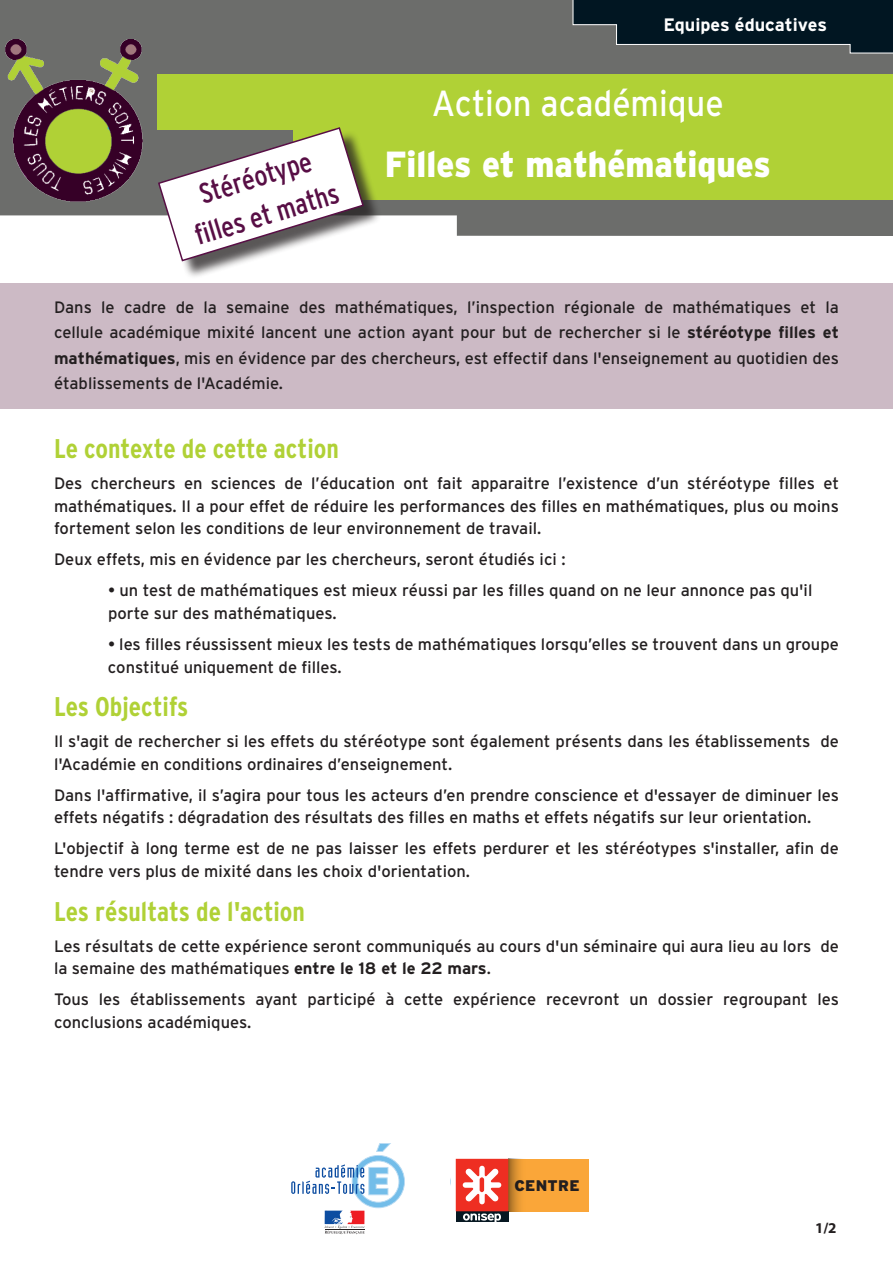
<style>
.page{position:relative;width:893px;height:1263px;background:#fff}
.page>*{position:absolute;margin:0;border:0;box-sizing:border-box;transform-origin:0 0}
.t1{font:900 36.3px "Interstate";color:#fff;scale:.91 1}
.t2{font:36.3px "Interstate";color:#fff;scale:.91 1}
.t3{font:condensed 28.5px/38.4px "Interstate";color:#580e45;text-align:center}
.t4{font:700 condensed 27px "Interstate";color:#b0d136}
.t5{font:700 18px "Interstate";color:#fff}
.t6{font:16.5px/22.5px "Interstate";color:#231f20}
.t7{font:900 15.45px "Interstate";letter-spacing:.015em;color:#231f20}
.t8{font:700 15px "Myriad Pro";color:#231f20}
.s1{font-weight:700}
</style>
<div class="page">
<svg style="left:0;top:0;width:893px;height:236px;background:#767775"></svg>
<div style="left:157px;top:74px;width:736px;height:56px;background:#b0d136"></div>
<div style="left:293px;top:123px;width:600px;height:77px;background:#b0d136"></div>
<div style="left:0;top:284px;width:893px;height:125px;background:#ccbac5"></div>
<img style="left:4px;top:39px;width:149px;height:176px">
<svg style="left:572px;top:0;width:321px;height:54px;background:#1b2c35"></svg>
<div style="left:161px;top:130px;width:221px;height:149px;background:#231f20;opacity:.75"></div>
<svg style="left:157px;top:127px;width:208px;height:135px"></svg>
<svg style="left:291px;top:1181px;width:4px;height:13px"></svg>
<svg style="left:293px;top:1143px;width:112px;height:91px"></svg>
<div style="left:508px;top:1159px;width:80px;height:52px;background:#faa639"></div>
<svg style="left:508px;top:1159px;width:13px;height:52px"></svg>
<svg style="left:456px;top:1159px;width:52px;height:63px"></svg>
<h2 class="t3" style="left:179px;top:180px;width:151px;rotate:-17deg">Stéréotype filles et maths</h2>
<p class="t5" style="left:663px;top:13px;width:165px">Equipes éducatives</p>
<h1 class="t2" style="left:432px;top:81px;width:322px">Action académique</h1>
<h1 class="t1" style="left:385px;top:142px;width:426px">Filles et mathématiques</h1>
<p class="t6" style="left:54px;top:294px;width:786px;line-height:25.5px;text-align:justify">Dans le cadre de la semaine des mathématiques, l’inspection régionale de mathématiques et la cellule académique mixité lancent une action ayant pour but de rechercher si le <span class="s1">stéréotype filles et mathématiques</span>, mis en évidence par des chercheurs, est effectif dans l'enseignement au quotidien des établissements de l'Académie.</p>
<h3 class="t4" style="left:54px;top:432px;width:286px">Le contexte de cette action</h3>
<p class="t6" style="left:54px;top:472px;width:786px;text-align:justify">Des chercheurs en sciences de l’éducation ont fait apparaitre l’existence d’un stéréotype filles et mathématiques. Il a pour effet de réduire les performances des filles en mathématiques, plus ou moins fortement selon les conditions de leur environnement de travail.</p>
<p class="t6" style="left:54px;top:548px;width:513px">Deux effets, mis en évidence par les chercheurs, seront étudiés ici :</p>
<p class="t6" style="left:108px;top:579px;width:706px">• un test de mathématiques est mieux réussi par les filles quand on ne leur annonce pas qu'il porte sur des mathématiques.</p>
<p class="t6" style="left:108px;top:633px;width:732px">• les filles réussissent mieux les tests de mathématiques lorsqu’elles se trouvent dans un groupe constitué uniquement de filles.</p>
<h3 class="t4" style="left:54px;top:690px;width:136px">Les Objectifs</h3>
<p class="t6" style="left:54px;top:730px;width:786px">Il s'agit de rechercher si les effets du stéréotype sont également présents dans les établissements de l'Académie en conditions ordinaires d’enseignement.</p>
<p class="t6" style="left:54px;top:783px;width:786px">Dans l'affirmative, il s’agira pour tous les acteurs d’en prendre conscience et d'essayer de diminuer les effets négatifs : dégradation des résultats des filles en maths et effets négatifs sur leur orientation.</p>
<p class="t6" style="left:54px;top:837px;width:786px">L'objectif à long terme est de ne pas laisser les effets perdurer et les stéréotypes s'installer, afin de tendre vers plus de mixité dans les choix d'orientation.</p>
<h3 class="t4" style="left:54px;top:895px;width:253px">Les résultats de l'action</h3>
<p class="t6" style="left:54px;top:934px;width:787px">Les résultats de cette expérience seront communiqués au cours d'un séminaire qui aura lieu au lors de la semaine des mathématiques <span class="s1">entre le 18 et le 22 mars</span>.</p>
<p class="t6" style="left:54px;top:988px;width:786px">Tous les établissements ayant participé à cette expérience recevront un dossier regroupant les conclusions académiques.</p>
<p class="t7" style="left:514px;top:1176px;width:67px">CENTRE</p>
<p class="t8" style="left:815px;top:1218px;width:23px">1/2</p>
</div>
